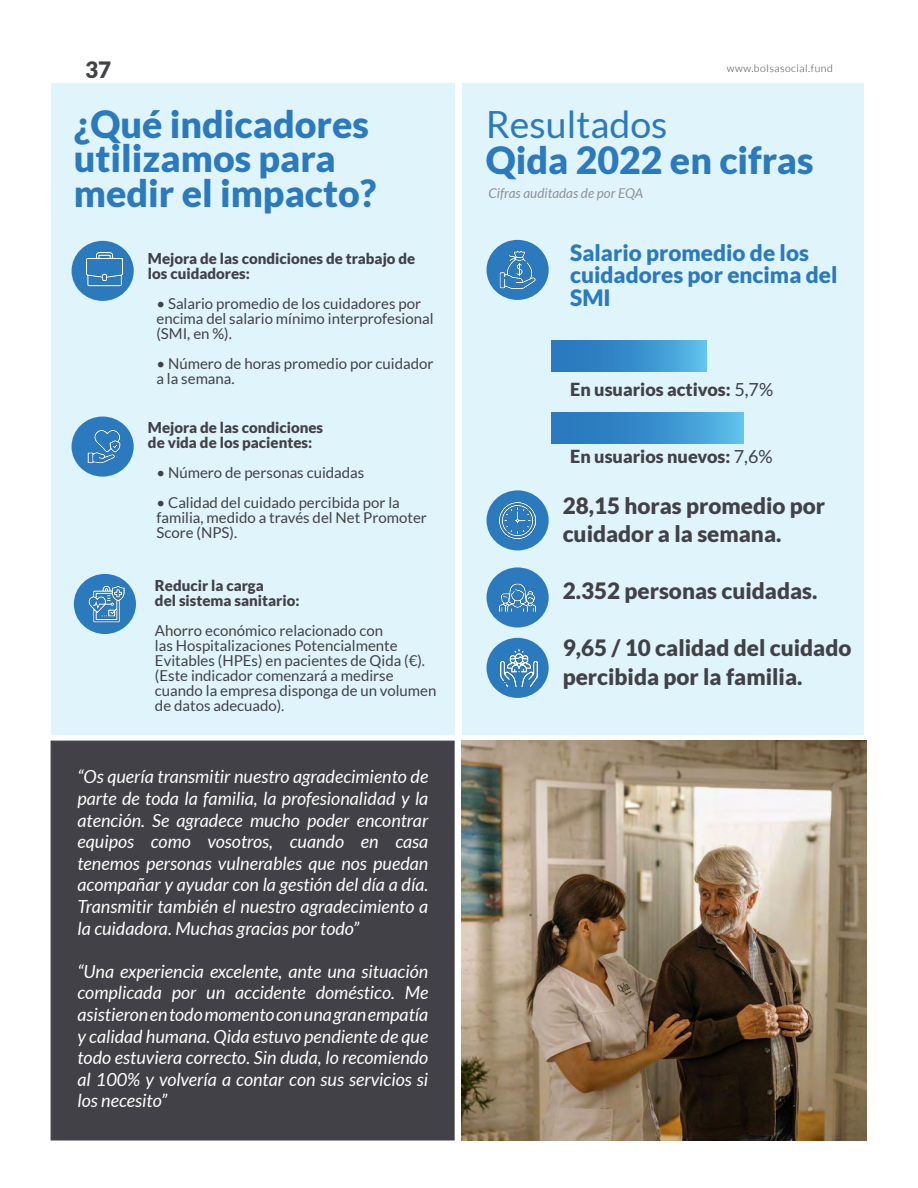
<style>
.page{position:relative;width:918px;height:1188px;background:#fff}
.page>*{position:absolute;margin:0;border:0;box-sizing:border-box;transform-origin:0 0}
.t1{font:900 37.5px/34.5px "Lato";color:#2b7abe}
.t2{font:37.5px "Lato";color:#2b7abe}
.t3{font:900 22.5px/28.5px "Lato";color:#414147}
.t4{font:900 22.5px/22.5px "Lato";color:#2b7abe}
.t5{font:italic 18px/21.6px "Lato";color:#fff;text-align:justify}
.t6{font:900 18px "Lato";color:#414147}
.t7{font:15px/15px "Lato";color:#414147}
.t8{font:900 15px/15px "Lato";color:#414147}
.t9{font:italic 13.5px "Lato";color:#929292}
.t10{font:300 10.5px "Lato";letter-spacing:.05em;color:#414147}
.s1{font-weight:400}
</style>
<div class="page">
<div style="left:51px;top:83px;width:403px;height:651px;background:#e0f4fb"></div>
<div style="left:51px;top:741px;width:403px;height:399px;background:#414147"></div>
<img style="left:462px;top:741px;width:405px;height:399px">
<div style="left:72px;top:241px;width:62px;height:60px;background:#2b7abe;border-radius:50%"></div>
<img style="left:86px;top:253px;width:36px;height:34px">
<div style="left:74px;top:574px;width:62px;height:60px;background:#2b7abe;border-radius:50%"></div>
<img style="left:88px;top:586px;width:37px;height:36px">
<div style="left:72px;top:417px;width:62px;height:60px;background:#2b7abe;border-radius:50%"></div>
<img style="left:87px;top:429px;width:34px;height:35px">
<div style="left:462px;top:83px;width:402px;height:651px;background:#e0f4fb"></div>
<div style="left:552px;top:412px;width:192px;height:32px;background:linear-gradient(to right,#206db7,#56b7e6)"></div>
<div style="left:552px;top:341px;width:155px;height:31px;background:linear-gradient(to right,#206db7,#56b7e6)"></div>
<div style="left:487px;top:638px;width:62px;height:60px;background:#2b7abe;border-radius:50%"></div>
<img style="left:501px;top:650px;width:36px;height:36px">
<div style="left:487px;top:567px;width:62px;height:61px;background:#2b7abe;border-radius:50%"></div>
<img style="left:499px;top:583px;width:37px;height:29px">
<div style="left:487px;top:490px;width:62px;height:60px;background:#2b7abe;border-radius:50%"></div>
<img style="left:499px;top:502px;width:37px;height:37px">
<div style="left:487px;top:240px;width:62px;height:60px;background:#2b7abe;border-radius:50%"></div>
<img style="left:499px;top:252px;width:37px;height:36px">
<p class="t3" style="left:85px;top:55px;width:28px">37</p>
<p class="t10" style="left:727px;top:63px;width:108px">www.bolsasocial.fund</p>
<h1 class="t1" style="left:74px;top:106px;width:304px">¿Qué indicadores utilizamos para medir el impacto?</h1>
<p class="t8" style="left:148px;top:250px;width:269px">Mejora de las condiciones de trabajo de los cuidadores:</p>
<p class="t7" style="left:156px;top:296px;width:279px">• Salario promedio de los cuidadores por encima del salario mínimo interprofesional (SMI, en %).</p>
<p class="t7" style="left:156px;top:356px;width:279px">• Número de horas promedio por cuidador a la semana.</p>
<p class="t8" style="left:148px;top:420px;width:177px">Mejora de las condiciones de vida de los pacientes:</p>
<p class="t7" style="left:156px;top:465px;width:209px">• Número de personas cuidadas</p>
<p class="t7" style="left:156px;top:495px;width:272px">• Calidad del cuidado percibida por la familia, medido a través del Net Promoter<br>Score (NPS).</p>
<p class="t8" style="left:155px;top:577px;width:146px">Reducir la carga<br>del sistema sanitario:</p>
<p class="t7" style="left:155px;top:622px;width:283px">Ahorro económico relacionado con<br>las Hospitalizaciones Potencialmente Evitables (HPEs) en pacientes de Qida (€). (Este indicador comenzará a medirse cuando la empresa disponga de un volumen de datos adecuado).</p>
<p class="t5" style="left:78px;top:767px;width:352px">“Os quería transmitir nuestro agradecimiento de parte de toda la familia, la profesionalidad y la atención. Se agradece mucho poder encontrar equipos como vosotros, cuando en casa tenemos personas vulnerables que nos puedan acompañar y ayudar con la gestión del día a día.<br>Transmitir también el nuestro agradecimiento a la cuidadora. Muchas gracias por todo”</p>
<p class="t5" style="left:78px;top:961px;width:352px">“Una experiencia excelente, ante una situación complicada por un accidente doméstico. Me asistieron en todo momento con una gran empatía y calidad humana. Qida estuvo pendiente de que todo estuviera correcto. Sin duda, lo recomiendo al 100% y volvería a contar con sus servicios si los necesito”</p>
<h1 class="t2" style="left:486px;top:103px;width:183px">Resultados</h1>
<h1 class="t1" style="left:486px;top:142px;width:329px">Qida 2022 en cifras</h1>
<p class="t9" style="left:489px;top:186px;width:156px">Cifras auditadas de por EQA</p>
<p class="t4" style="left:570px;top:241px;width:269px">Salario promedio de los cuidadores por encima del<br>SMI</p>
<p class="t6" style="left:570px;top:379px;width:205px">En usuarios activos: <span class="s1">5,7%</span></p>
<p class="t6" style="left:570px;top:446px;width:204px">En usuarios nuevos: <span class="s1">7,6%</span></p>
<p class="t3" style="left:563px;top:491px;width:264px">28,15 horas promedio por cuidador a la semana.</p>
<p class="t3" style="left:563px;top:576px;width:256px">2.352 personas cuidadas.</p>
<p class="t3" style="left:563px;top:633px;width:290px">9,65 / 10 calidad del cuidado percibida por la familia.</p>
</div>
